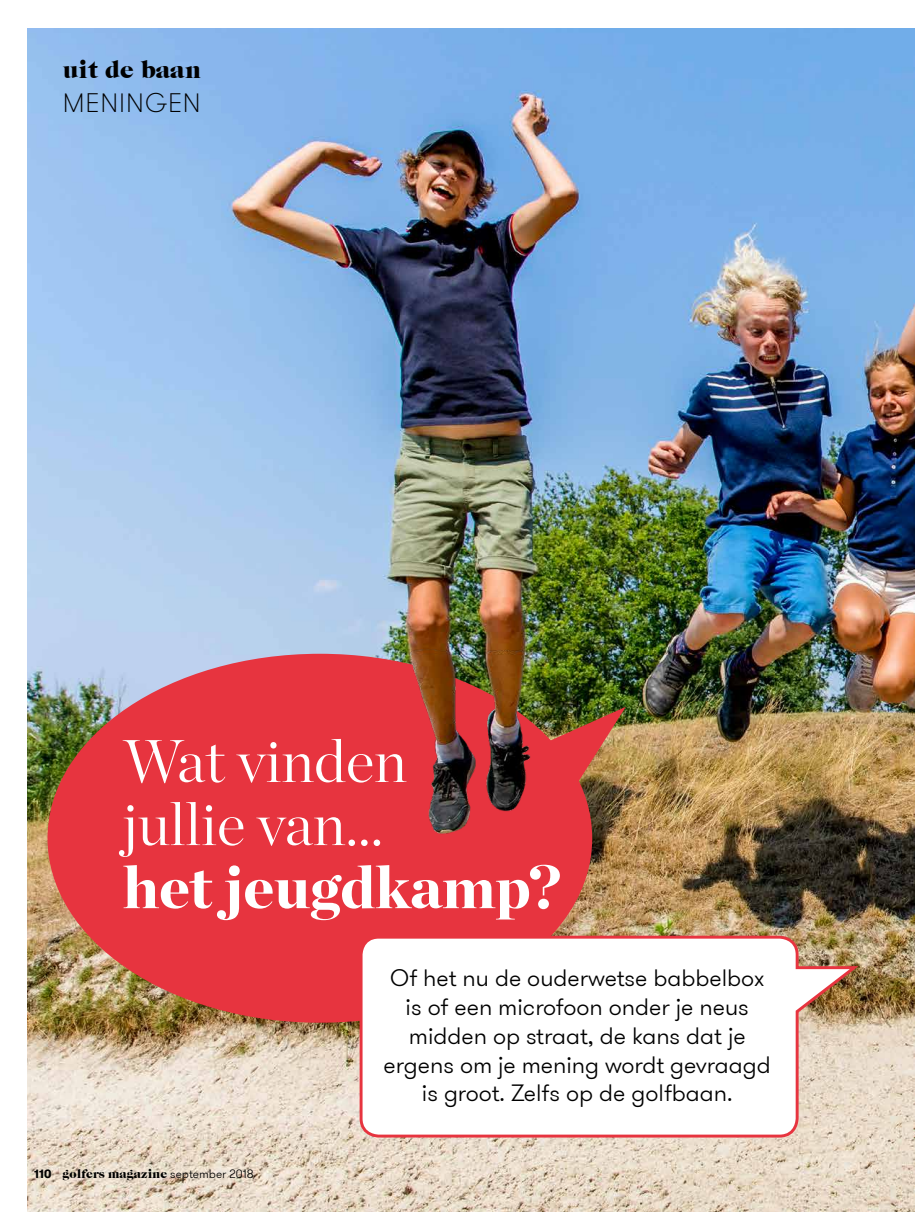
<style>
.page{position:relative;width:915px;height:1212px;background:#fff}
.page>*{position:absolute;margin:0;border:0;box-sizing:border-box;transform-origin:0 0}
.t1{font:300 60px/63px "Chronicle Display";color:#fff}
.t2{font:900 60px "Chronicle Display";color:#fff}
.t3{font:100 27px "GT Walsheim Pro";letter-spacing:.035em;color:#000}
.t4{font:24px "Caslon Graphique EF";letter-spacing:-.01em;color:#000}
.t5{font:300 23.55px/28.8px "GT Walsheim Pro";color:#000;text-align:center}
.t6{font:12px "Caslon Graphique EF";color:#000}
.s1{font-family:"GT Walsheim Pro";font-weight:700}
.s2{font-family:"GT Walsheim Pro";font-weight:300}
</style>
<div class="page">
<img style="left:28px;top:28px;width:886px;height:1184px">
<hr style="left:914px;top:0;width:1px;height:1212px;background:#dadada">
<div style="left:47px;top:654px;width:545px;height:369px;background:#e7343f;border-radius:50%"></div>
<svg style="left:358px;top:969px;width:504px;height:170px"></svg>
<img style="left:229px;top:28px;width:685px;height:941px">
<img style="left:546px;top:707px;width:79px;height:115px">
<p class="t4" style="left:63px;top:56px;width:140px">uit de baan</p>
<p class="t3" style="left:63px;top:85px;width:139px">MENINGEN</p>
<h1 class="t1" style="left:123px;top:725px;width:285px">Wat vinden jullie van...</h1>
<h1 class="t2" style="left:123px;top:837px;width:440px">het jeugdkamp?</h1>
<p class="t6" style="left:34px;top:1167px;width:221px"><span class="s1">110</span> golfers magazine <span class="s2">september 2018</span></p>
<p class="t5" style="left:383px;top:964px;width:388px">Of het nu de ouderwetse babbelbox is of een microfoon onder je neus midden op straat, de kans dat je ergens om je mening wordt gevraagd is groot. Zelfs op de golfbaan.</p>
</div>
